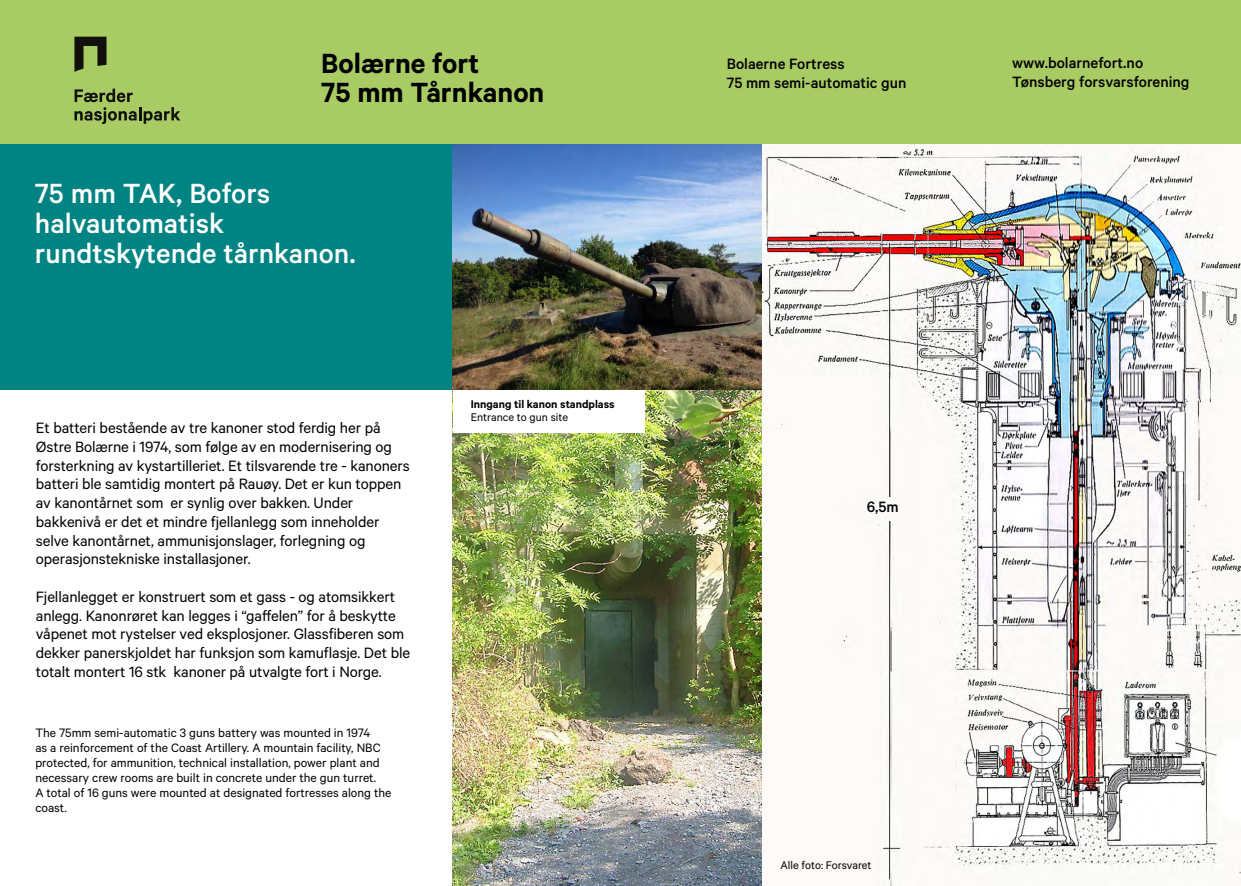
<style>
.page{position:relative;width:1241px;height:886px;background:#fff}
.page>*{position:absolute;margin:0;border:0;box-sizing:border-box;transform-origin:0 0}
.t1{font:500 31.25px/30px "Calibre";color:#fff}
.t2{font:600 31.25px/29.4px "Calibre";color:#000}
.t3{font:16.88px/18.8px "Calibre";letter-spacing:-.005em;color:#000}
.t4{font:500 16.88px/18.8px "Calibre";color:#000}
.t5{font:13.75px/15px "Calibre";color:#000}
.t6{font:12.5px "Calibre";color:#000}
.t7{font:600 12.5px "Calibre";color:#000}
</style>
<div class="page">
<div style="left:0;top:0;width:1240px;height:144px;background:#a8cb63"></div>
<div style="left:0;top:144px;width:453px;height:246px;background:#008383"></div>
<img style="left:762px;top:144px;width:478px;height:742px">
<svg style="left:74px;top:89px;width:106px;height:35px"></svg>
<svg style="left:74px;top:37px;width:32px;height:35px"></svg>
<img style="left:453px;top:390px;width:308px;height:496px">
<div style="left:453px;top:390px;width:191px;height:43px;background:#fff"></div>
<div style="left:860px;top:497px;width:51px;height:23px;background:#fbfaf8"></div>
<img style="left:453px;top:144px;width:308px;height:246px">
<h1 class="t2" style="left:321px;top:48px;width:224px">Bolærne fort<br>75 mm Tårnkanon</h1>
<h1 class="t1" style="left:35px;top:178px;width:322px">75 mm TAK, Bofors halvautomatisk rundtskytende tårnkanon.</h1>
<p class="t3" style="left:36px;top:418px;width:375px">Et batteri bestående av tre kanoner stod ferdig her på Østre Bolærne i 1974, som følge av en modernisering og forsterkning av kystartilleriet. Et tilsvarende tre - kanoners batteri ble samtidig montert på Rauøy. Det er kun toppen av kanontårnet som er synlig over bakken. Under bakkenivå er det et mindre fjellanlegg som inneholder selve kanontårnet, ammunisjonslager, forlegning og operasjonstekniske installasjoner.</p>
<p class="t3" style="left:36px;top:586px;width:376px">Fjellanlegget er konstruert som et gass - og atomsikkert anlegg. Kanonrøret kan legges i “gaffelen” for å beskytte våpenet mot rystelser ved eksplosjoner. Glassfiberen som dekker panerskjoldet har funksjon som kamuflasje. Det ble totalt montert 16 stk kanoner på utvalgte fort i Norge.</p>
<p class="t5" style="left:35px;top:725px;width:357px">The 75mm semi-automatic 3 guns battery was mounted in 1974<br>as a reinforcement of the Coast Artillery. A mountain facility, NBC protected, for ammunition, technical installation, power plant and necessary crew rooms are built in concrete under the gun turret.<br>A total of 16 guns were mounted at designated fortresses along the coast.</p>
<p class="t7" style="left:470px;top:397px;width:145px">Inngang til kanon standplass</p>
<p class="t6" style="left:470px;top:410px;width:99px">Entrance to gun site</p>
<p class="t4" style="left:726px;top:54px;width:181px">Bolaerne Fortress<br>75 mm semi-automatic gun</p>
<p class="t4" style="left:1012px;top:53px;width:179px">www.bolarnefort.no<br>Tønsberg forsvarsforening</p>
<p class="t4" style="left:866px;top:497px;width:33px">6,5m</p>
<p class="t6" style="left:780px;top:857px;width:93px">Alle foto: Forsvaret</p>
</div>
